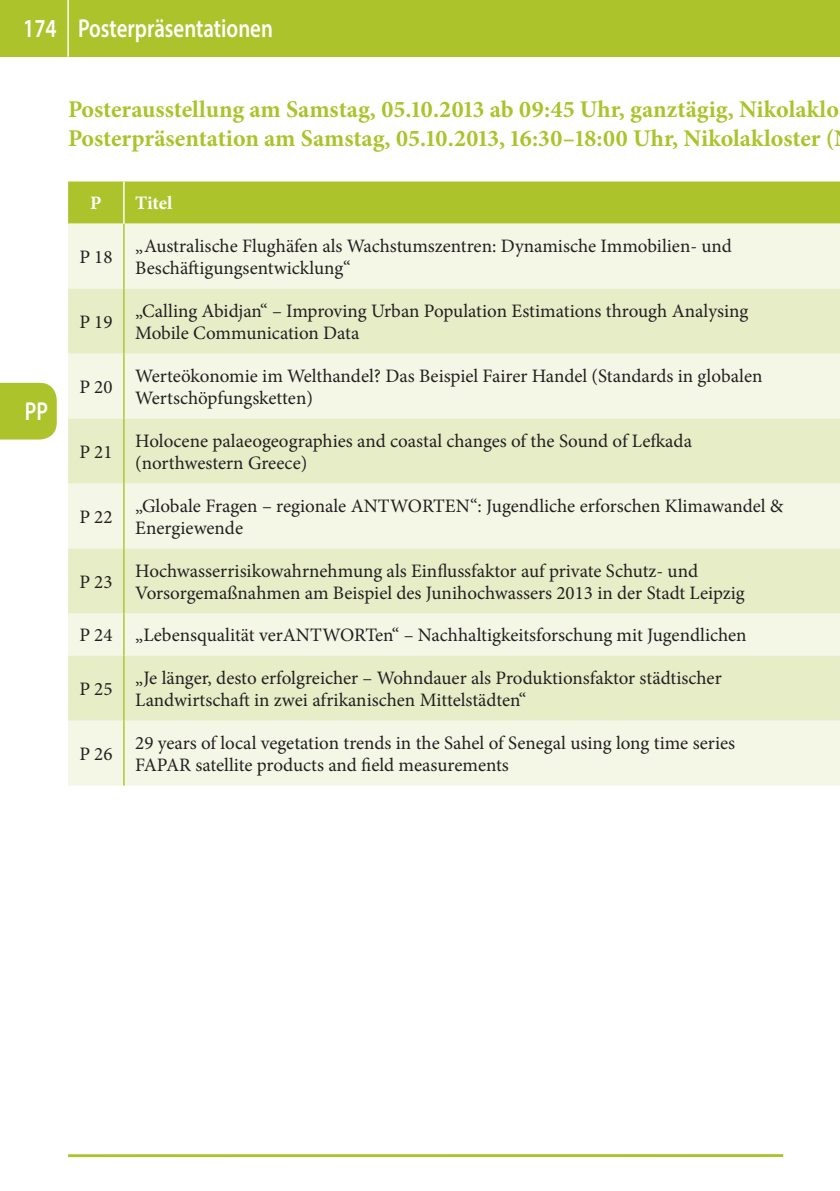
<style>
.page{position:relative;width:840px;height:1191px;background:#fff}
.page>*{position:absolute;margin:0;border:0;box-sizing:border-box;transform-origin:0 0}
.t1{font:600 26px "Myriad Pro";color:#fff;scale:.8 1}
.t2{font:700 24px/28.8px "Minion Pro";color:#acc32b}
.t3{font:19px/22.8px "Minion Pro";color:#231f20}
.t4{font:700 19px "Minion Pro";letter-spacing:-.01em;color:#fff}
</style>
<div class="page">
<div style="left:0;top:0;width:839px;height:57px;background:#acc32b"></div>
<hr style="left:67px;top:0;width:2px;height:57px;background:#fff">
<hr style="left:68px;top:1154px;width:714px;height:3px;background:#acc32b">
<div style="left:0;top:383px;width:57px;height:56px;background:#acc32b"></div>
<div style="left:68px;top:181px;width:771px;height:43px;background:#acc32b"></div>
<div style="left:68px;top:224px;width:771px;height:561px;background:#f4f7e6"></div>
<svg style="left:68px;top:289px;width:771px;height:431px;background:#ecf1d3"></svg>
<hr style="left:123px;top:224px;width:1px;height:65px;background:#acc32b">
<hr style="left:123px;top:289px;width:1px;height:64px;background:#acc32b">
<hr style="left:123px;top:353px;width:1px;height:65px;background:#acc32b">
<hr style="left:123px;top:418px;width:1px;height:65px;background:#acc32b">
<hr style="left:123px;top:483px;width:1px;height:65px;background:#acc32b">
<hr style="left:123px;top:548px;width:1px;height:65px;background:#acc32b">
<hr style="left:123px;top:613px;width:1px;height:42px;background:#acc32b">
<hr style="left:123px;top:655px;width:1px;height:65px;background:#acc32b">
<hr style="left:123px;top:720px;width:1px;height:65px;background:#acc32b">
<hr style="left:123px;top:181px;width:1px;height:43px;background:#fff">
<h1 class="t1" style="left:23px;top:12px;width:313px">174 Posterpräsentationen</h1>
<p class="t2" style="left:68px;top:94px;width:772px">Posterausstellung am Samstag, 05.10.2013 ab 09:45 Uhr, ganztägig, Nikolaklo<br>Posterpräsentation am Samstag, 05.10.2013, 16:30–18:00 Uhr, Nikolakloster (</p>
<p class="t4" style="left:90px;top:190px;width:13px">P</p>
<p class="t4" style="left:135px;top:190px;width:39px">Titel</p>
<h1 class="t1" style="left:25px;top:395px;width:31px">PP</h1>
<p class="t3" style="left:79px;top:246px;width:35px">P 18</p>
<p class="t3" style="left:79px;top:311px;width:35px">P 19</p>
<p class="t3" style="left:79px;top:375px;width:35px">P 20</p>
<p class="t3" style="left:79px;top:440px;width:35px">P 21</p>
<p class="t3" style="left:79px;top:505px;width:35px">P 22</p>
<p class="t3" style="left:135px;top:234px;width:598px">„Australische Flughäfen als Wachstumszentren: Dynamische Immobilien- und<br>Beschäftigungsentwicklung“</p>
<p class="t3" style="left:135px;top:299px;width:614px">„Calling Abidjan“ – Improving Urban Population Estimations through Analysing<br>Mobile Communication Data</p>
<p class="t3" style="left:135px;top:364px;width:628px">Werteökonomie im Welthandel? Das Beispiel Fairer Handel (Standards in globalen<br>Wertschöpfungsketten)</p>
<p class="t3" style="left:135px;top:429px;width:558px">Holocene palaeogeographies and coastal changes of the Sound of Lefkada (northwestern Greece)</p>
<p class="t3" style="left:135px;top:494px;width:649px">„Globale Fragen – regionale ANTWORTEN“: Jugendliche erforschen Klimawandel &amp;<br>Energiewende</p>
<p class="t3" style="left:135px;top:559px;width:610px">Hochwasserrisikowahrnehmung als Einflussfaktor auf private Schutz- und<br>Vorsorgemaßnahmen am Beispiel des Junihochwassers 2013 in der Stadt Leipzig</p>
<p class="t3" style="left:79px;top:624px;width:668px">P 24 „Lebensqualität verANTWORTen“ – Nachhaltigkeitsforschung mit Jugendlichen</p>
<p class="t3" style="left:79px;top:677px;width:35px">P 25</p>
<p class="t3" style="left:79px;top:570px;width:35px">P 23</p>
<p class="t3" style="left:135px;top:666px;width:587px">„Je länger, desto erfolgreicher – Wohndauer als Produktionsfaktor städtischer<br>Landwirtschaft in zwei afrikanischen Mittelstädten“</p>
<p class="t3" style="left:79px;top:742px;width:35px">P 26</p>
<p class="t3" style="left:135px;top:731px;width:601px">29 years of local vegetation trends in the Sahel of Senegal using long time series<br>FAPAR satellite products and field measurements</p>
</div>
